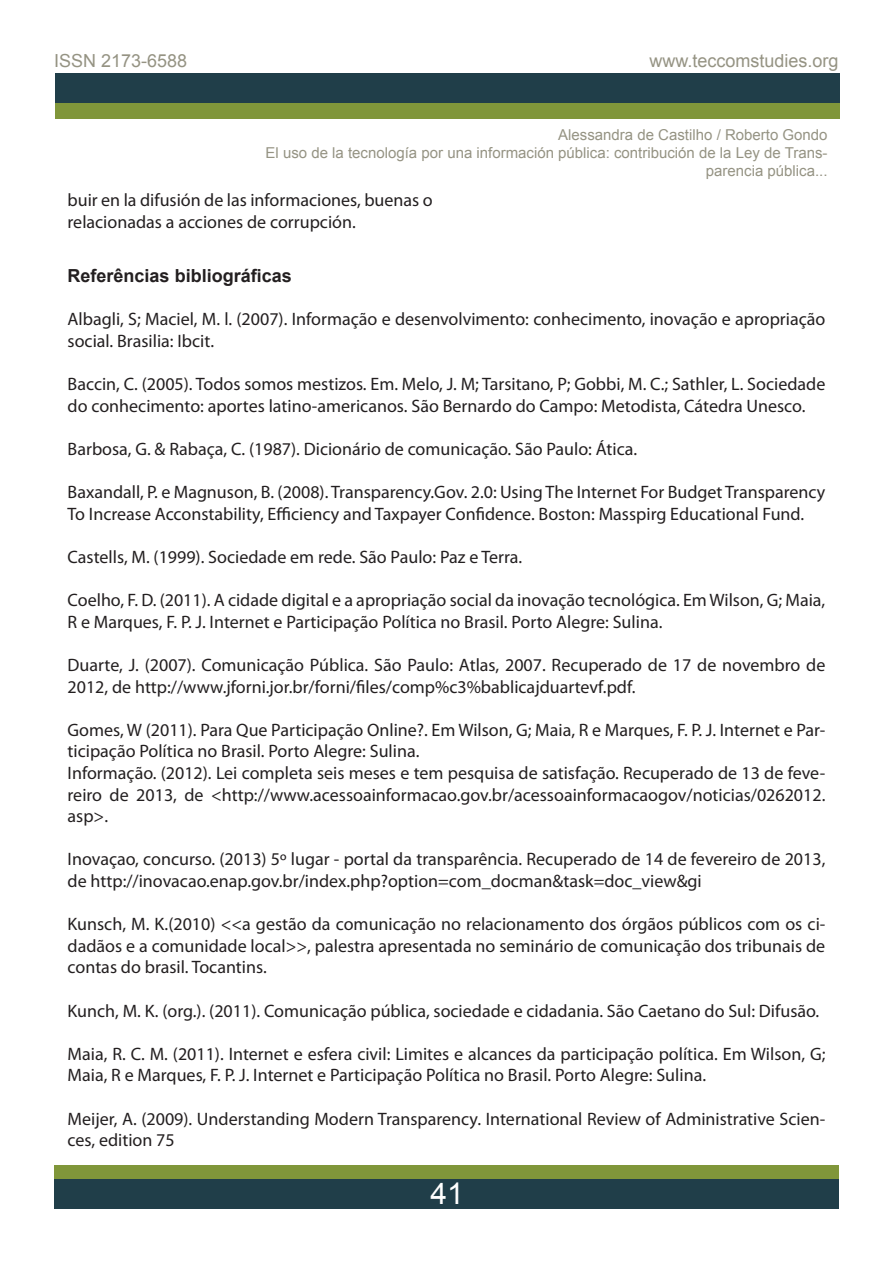
<style>
.page{position:relative;width:893px;height:1263px;background:#fff}
.page>*{position:absolute;margin:0;border:0;box-sizing:border-box;transform-origin:0 0}
.t1{font:30px "Arial";color:#fff}
.t2{font:18px/21.6px "Myriad Pro";color:#231f20}
.t3{font:18px "Arial";color:#959383}
.t4{font:700 18px "Arial";color:#231f20}
.t5{font:15px/18px "Arial";color:#959383;text-align:right}
</style>
<div class="page">
<div style="left:54px;top:1165px;width:785px;height:29px;background:#80963a"></div>
<div style="left:54px;top:1179px;width:785px;height:29px;background:#203e49"></div>
<div style="left:55px;top:90px;width:784px;height:29px;background:#80963a"></div>
<div style="left:55px;top:73px;width:784px;height:29px;background:#203e49"></div>
<p class="t3" style="left:54px;top:49px;width:135px">ISSN 2173-6588</p>
<p class="t3" style="left:649px;top:49px;width:191px">www.teccomstudies.org</p>
<p class="t5" style="left:266px;top:126px;width:564px">Alessandra de Castilho / Roberto Gondo<br>El uso de la tecnología por una información pública: contribución de la Ley de Trans&shy;parencia pública...</p>
<p class="t2" style="left:68px;top:189px;width:367px">buir en la difusión de las informaciones, buenas o relacionadas a acciones de corrupción.</p>
<p class="t4" style="left:68px;top:264px;width:226px">Referências bibliográficas</p>
<p class="t2" style="left:68px;top:308px;width:759px">Albagli, S; Maciel, M. l. (2007). Informação e desenvolvimento: conhecimento, inovação e apropriação social. Brasilia: Ibcit.</p>
<p class="t2" style="left:68px;top:373px;width:759px">Baccin, C. (2005). Todos somos mestizos. Em. Melo, J. M; Tarsitano, P; Gobbi, M. C.; Sathler, L. Sociedade do conhecimento: aportes latino-americanos. São Bernardo do Campo: Metodista, Cátedra Unesco.</p>
<p class="t2" style="left:68px;top:438px;width:571px">Barbosa, G. &amp; Rabaça, C. (1987). Dicionário de comunicação. São Paulo: Ática.</p>
<p class="t2" style="left:68px;top:481px;width:759px">Baxandall, P. e Magnuson, B. (2008). Transparency.Gov. 2.0: Using The Internet For Budget Transparency<br>To Increase Acconstability, Efficiency and Taxpayer Confidence. Boston: Masspirg Educational Fund.</p>
<p class="t2" style="left:68px;top:546px;width:456px">Castells, M. (1999). Sociedade em rede. São Paulo: Paz e Terra.</p>
<p class="t2" style="left:68px;top:589px;width:759px">Coelho, F. D. (2011). A cidade digital e a apropriação social da inovação tecnológica. Em Wilson, G; Maia,<br>R e Marques, F. P. J. Internet e Participação Política no Brasil. Porto Alegre: Sulina.</p>
<p class="t2" style="left:68px;top:654px;width:759px">Duarte, J. (2007). Comunicação Pública. São Paulo: Atlas, 2007. Recuperado de 17 de novembro de<br>2012, de http://www.jforni.jor.br/forni/files/comp%c3%bablicajduartevf.pdf.</p>
<p class="t2" style="left:68px;top:719px;width:759px">Gomes, W (2011). Para Que Participação Online?. Em Wilson, G; Maia, R e Marques, F. P. J. Internet e Par&shy;ticipação Política no Brasil. Porto Alegre: Sulina.<br>Informação. (2012). Lei completa seis meses e tem pesquisa de satisfação. Recuperado de 13 de feve&shy;reiro de 2013, de &lt;http://www.acessoainformacao.gov.br/acessoainformacaogov/noticias/0262012. asp&gt;.</p>
<p class="t2" style="left:68px;top:848px;width:759px">Inovaçao, concurso. (2013) 5º lugar - portal da transparência. Recuperado de 14 de fevereiro de 2013, de http://inovacao.enap.gov.br/index.php?option=com_docman&amp;task=doc_view&amp;gi</p>
<p class="t2" style="left:68px;top:913px;width:759px;text-align:justify">Kunsch, M. K.(2010) &lt;&lt;a gestão da comunicação no relacionamento dos órgãos públicos com os ci&shy;dadãos e a comunidade local&gt;&gt;, palestra apresentada no seminário de comunicação dos tribunais de contas do brasil. Tocantins.</p>
<p class="t2" style="left:68px;top:999px;width:753px">Kunch, M. K. (org.). (2011). Comunicação pública, sociedade e cidadania. São Caetano do Sul: Difusão.</p>
<p class="t2" style="left:68px;top:1043px;width:759px">Maia, R. C. M. (2011). Internet e esfera civil: Limites e alcances da participação política. Em Wilson, G;<br>Maia, R e Marques, F. P. J. Internet e Participação Política no Brasil. Porto Alegre: Sulina.</p>
<p class="t2" style="left:68px;top:1107px;width:759px">Meijer, A. (2009). Understanding Modern Transparency. International Review of Administrative Scien&shy;ces, edition 75</p>
<h1 class="t1" style="left:431px;top:1174px;width:35px">41</h1>
</div>
